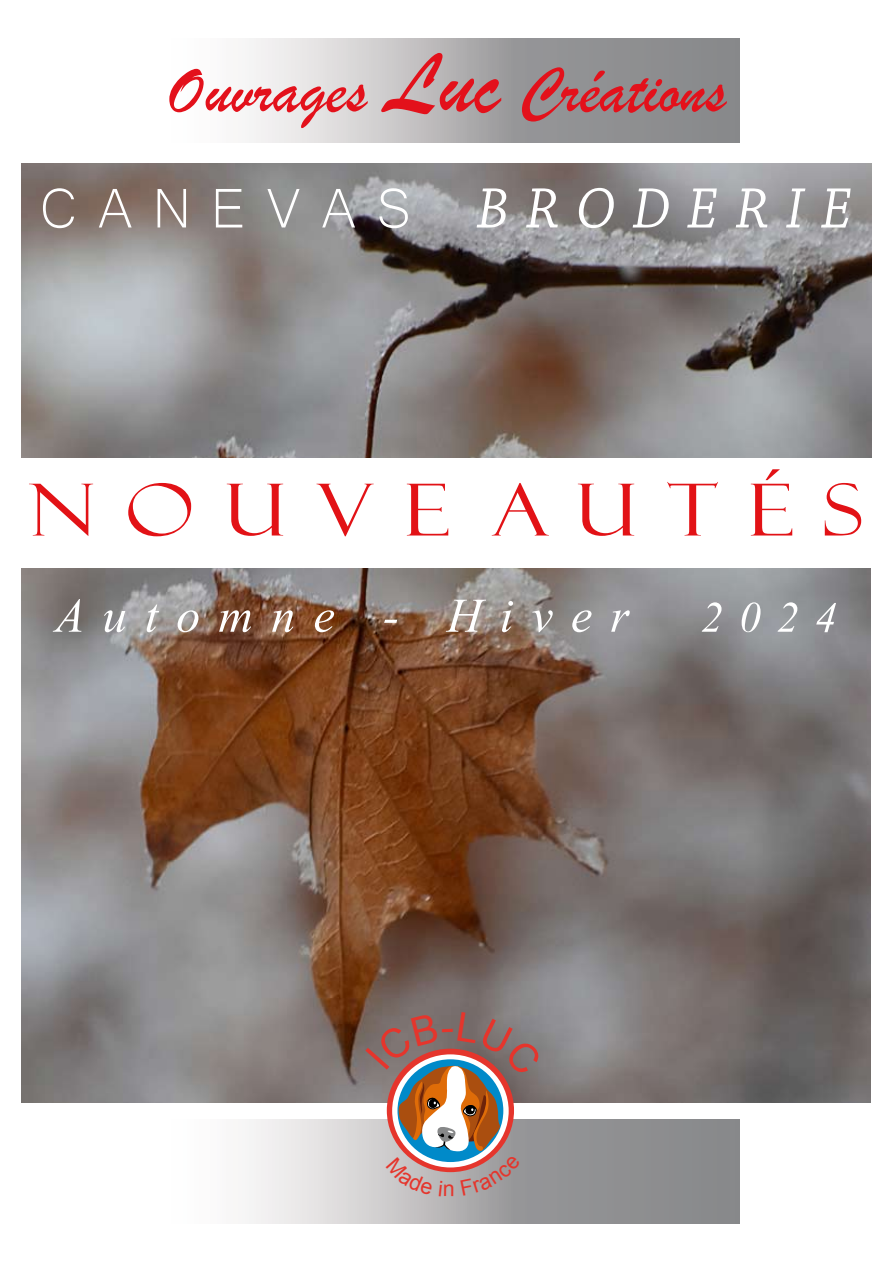
<style>
.page{position:relative;width:893px;height:1263px;background:#fff}
.page>*{position:absolute;margin:0;border:0;box-sizing:border-box;transform-origin:0 0}
.t1{font:72px "Felix Titling";letter-spacing:.35em;color:#e21216;scale:1.17 1}
.t2{font:67.5px "Brush Script";color:#e3111b}
.t3{font:italic 60px "Chaparral Pro";letter-spacing:.3em;color:#fff;scale:.95 1}
.t4{font:60px "Vijaya";letter-spacing:.3em;color:#fff}
.t5{font:54px "Vijaya";color:#fff}
.s1{font-size:90px}
.s2{font-family:"Microsoft Yi Baiti";font-style:normal;font-size:72px}
</style>
<div class="page">
<svg style="left:249px;top:1119px;width:490px;height:105px"></svg>
<svg style="left:249px;top:38px;width:490px;height:104px"></svg>
<img style="left:21px;top:164px;width:851px;height:293px">
<img style="left:21px;top:568px;width:849px;height:534px">
<svg style="left:365px;top:1012px;width:178px;height:184px"></svg>
<p class="t2" style="left:167px;top:50px;width:561px">Ouvrages <span class="s1">Luc</span> Créations</p>
<p class="t3" style="left:40px;top:175px;width:856px"><span class="s2">CANEVAS</span> BRODERIE</p>
<p class="t1" style="left:28px;top:469px;width:715px">NOUVE AUTÉS</p>
<p class="t4" style="left:55px;top:568px;width:575px">Automne - Hiver</p>
<p class="t5" style="left:701px;top:574px;width:137px">2024</p>
</div>
